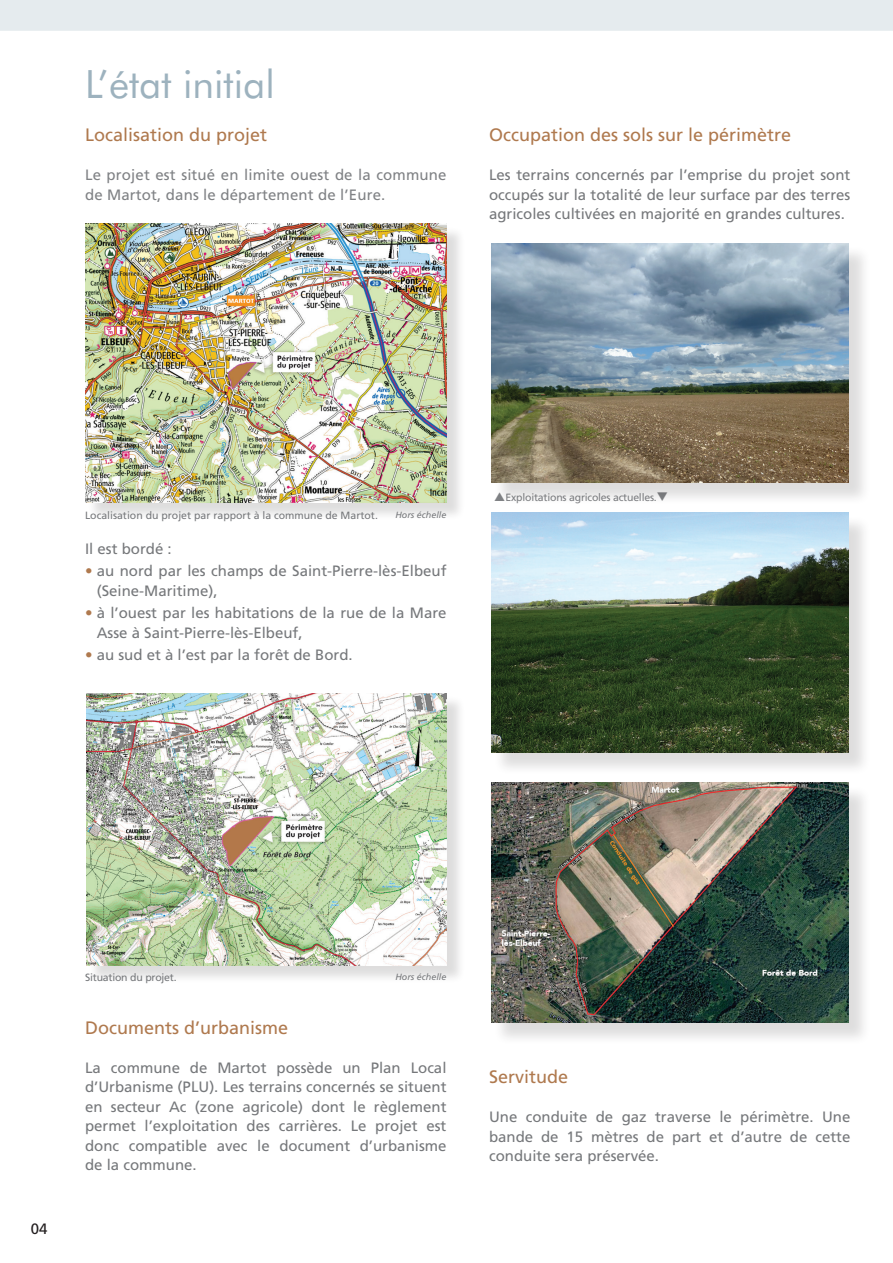
<style>
.page{position:relative;width:893px;height:1263px;background:#fff}
.page>*{position:absolute;margin:0;border:0;box-sizing:border-box;transform-origin:0 0}
.t1{font:39px "Futura BT";color:#9db2be}
.t2{font:18px "Frutiger LT Std";color:#af794e}
.t3{font:15px/19.5px "Frutiger LT Std";color:#76787b;text-align:justify}
.t4{font:15px/19.5px "Frutiger LT Std";letter-spacing:.01em;color:#808285}
.t5{font:15px "Frutiger LT Std";color:#231f20}
.t6{font:10.5px "Frutiger LT Std";color:#76787b}
.t7{font:10.5px "Frutiger LT Std";letter-spacing:-.02em;color:#808285}
.t8{font:10.5px "Frutiger LT Std";letter-spacing:-.02em;color:#76787b}
.t9{font:italic 9px "Frutiger LT Std";color:#76787b}
.s1{color:#af794e}
</style>
<div class="page">
<img style="left:0;top:0;width:893px;height:1023px">
<div style="left:88px;top:695px;width:377px;height:289px;background:#231f20;opacity:.15"></div>
<img style="left:86px;top:693px;width:360px;height:272px">
<div style="left:87px;top:226px;width:378px;height:295px;background:#231f20;opacity:.15"></div>
<img style="left:85px;top:224px;width:361px;height:278px">
<div style="left:494px;top:785px;width:377px;height:260px;background:#231f20;opacity:.15"></div>
<img style="left:491px;top:783px;width:357px;height:239px">
<div style="left:494px;top:245px;width:377px;height:261px;background:#231f20;opacity:.15"></div>
<img style="left:491px;top:243px;width:357px;height:240px">
<div style="left:494px;top:515px;width:377px;height:261px;background:#231f20;opacity:.15"></div>
<img style="left:491px;top:513px;width:357px;height:240px">
<svg style="left:495px;top:492px;width:10px;height:9px"></svg>
<p class="t1" style="left:85px;top:60px;width:191px">L’état initial</p>
<p class="t2" style="left:85px;top:124px;width:184px">Localisation du projet</p>
<p class="t4" style="left:85px;top:165px;width:363px">Le projet est situé en limite ouest de la commune de Martot, dans le département de l’Eure.</p>
<p class="t2" style="left:489px;top:124px;width:304px">Occupation des sols sur le périmètre</p>
<p class="t3" style="left:489px;top:165px;width:363px">Les terrains concernés par l’emprise du projet sont occupés sur la totalité de leur surface par des terres agricoles cultivées en majorité en grandes cultures.</p>
<p class="t6" style="left:85px;top:509px;width:294px">Localisation du projet par rapport à la commune de Martot.</p>
<p class="t9" style="left:395px;top:509px;width:53px">Hors échelle</p>
<p class="t3" style="left:85px;top:539px;width:88px">Il est bordé :</p>
<p class="t3" style="left:97px;top:561px;width:351px;text-indent:-12px"><span class="s1">•</span> au nord par les champs de Saint-Pierre-lès-Elbeuf (Seine-Maritime),</p>
<p class="t3" style="left:97px;top:603px;width:351px;text-indent:-12px"><span class="s1">•</span> à l’ouest par les habitations de la rue de la Mare<br>Asse à Saint-Pierre-lès-Elbeuf,</p>
<p class="t3" style="left:85px;top:645px;width:269px"><span class="s1">•</span> au sud et à l’est par la forêt de Bord.</p>
<p class="t7" style="left:506px;top:491px;width:164px">Exploitations agricoles actuelles.❑</p>
<p class="t5" style="left:31px;top:1220px;width:18px">04</p>
<p class="t8" style="left:85px;top:971px;width:93px">Situation du projet.</p>
<p class="t9" style="left:395px;top:971px;width:53px">Hors échelle</p>
<p class="t2" style="left:85px;top:1017px;width:205px">Documents d’urbanisme</p>
<p class="t3" style="left:85px;top:1058px;width:363px">La commune de Martot possède un Plan Local d’Urbanisme (PLU). Les terrains concernés se situent en secteur Ac (zone agricole) dont le règlement permet l’exploitation des carrières. Le projet est donc compatible avec le document d’urbanisme de la commune.</p>
<p class="t2" style="left:489px;top:1066px;width:81px">Servitude</p>
<p class="t3" style="left:489px;top:1107px;width:363px">Une conduite de gaz traverse le périmètre. Une bande de 15 mètres de part et d’autre de cette conduite sera préservée.</p>
</div>
